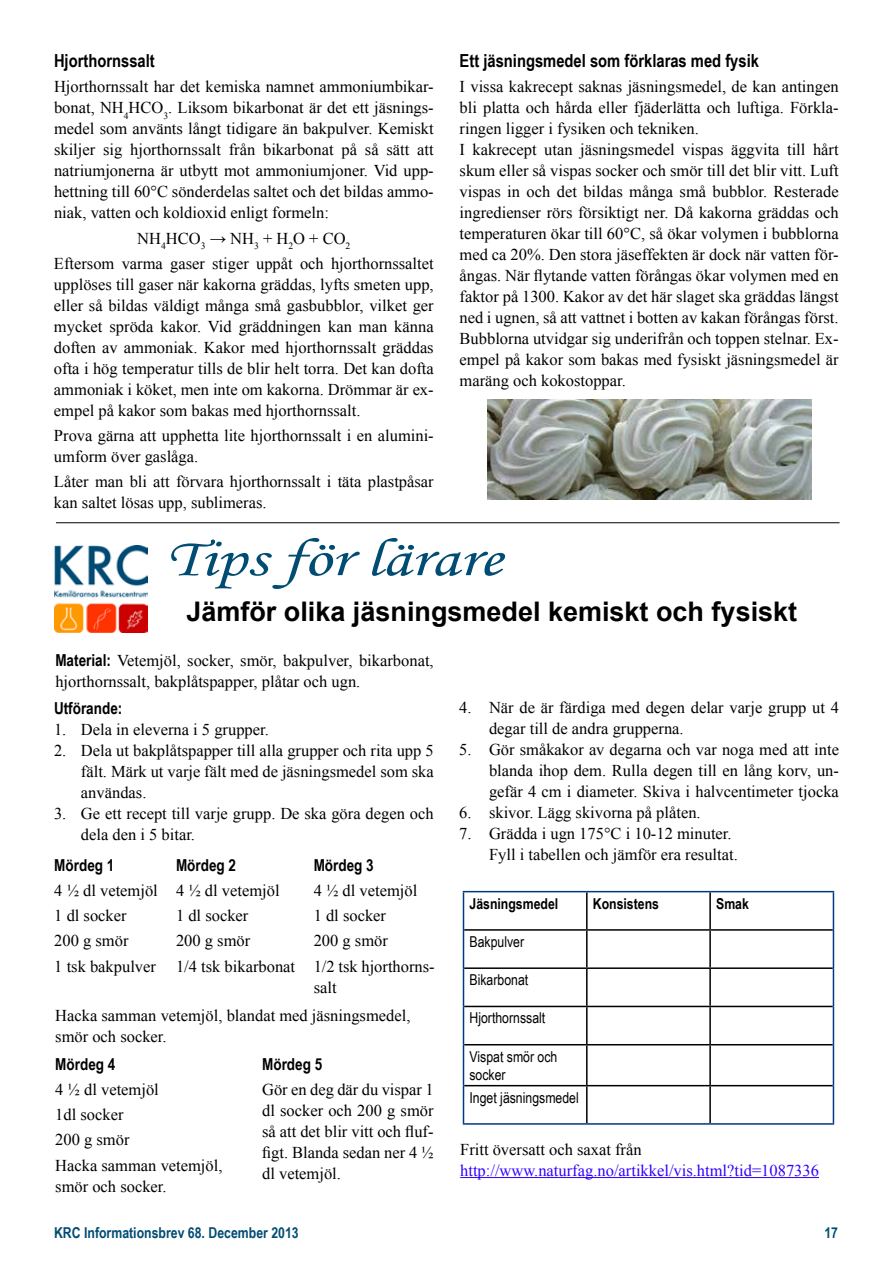
<style>
.page{position:relative;width:893px;height:1263px;background:#fff}
.page>*{position:absolute;margin:0;border:0;box-sizing:border-box;transform-origin:0 0}
.t1{font:54px "Monotype Corsiva";color:#004c73;scale:1.25 1}
.t2{font:700 27px "Arial";color:#000}
.t3{font:700 18px "Arial Narrow";color:#000}
.t4{font:16.5px/21px "Times New Roman";color:#000}
.t5{font:16.5px "Times New Roman";color:#3200ff}
.t6{font:700 16.5px "Arial Narrow";color:#000}
.t7{font:15px/18px "Arial Narrow";color:#000}
.t8{font:700 15px "Arial Narrow";color:#004c73}
.t9{font:700 15px "Arial Narrow";color:#000}
.s1{font-family:"Arial Narrow";font-weight:700}
</style>
<div class="page">
<hr style="left:56px;top:522px;width:783px;height:1px;background:#000">
<img style="left:54px;top:545px;width:93px;height:88px">
<hr style="left:460px;top:1177px;width:359px;height:1px;background:#3200ff">
<img style="left:487px;top:400px;width:324px;height:100px">
<hr style="left:463px;top:891px;width:124px;height:1px;background:#003882">
<hr style="left:463px;top:892px;width:1px;height:38px;background:#003882">
<hr style="left:587px;top:891px;width:123px;height:1px;background:#003882">
<hr style="left:710px;top:891px;width:124px;height:1px;background:#003882">
<hr style="left:833px;top:892px;width:1px;height:38px;background:#003882">
<hr style="left:463px;top:930px;width:1px;height:38px;background:#003882">
<hr style="left:833px;top:930px;width:1px;height:38px;background:#003882">
<hr style="left:463px;top:968px;width:1px;height:38px;background:#003882">
<hr style="left:833px;top:968px;width:1px;height:38px;background:#003882">
<hr style="left:463px;top:1006px;width:1px;height:39px;background:#003882">
<hr style="left:833px;top:1006px;width:1px;height:39px;background:#003882">
<hr style="left:463px;top:1045px;width:1px;height:41px;background:#003882">
<hr style="left:833px;top:1045px;width:1px;height:41px;background:#003882">
<hr style="left:463px;top:1086px;width:1px;height:37px;background:#003882">
<hr style="left:833px;top:1086px;width:1px;height:37px;background:#003882">
<hr style="left:463px;top:1123px;width:124px;height:2px;background:#003882">
<hr style="left:587px;top:1123px;width:123px;height:2px;background:#003882">
<hr style="left:710px;top:1123px;width:124px;height:2px;background:#003882">
<hr style="left:586px;top:892px;width:2px;height:37px;background:#000">
<hr style="left:709px;top:892px;width:2px;height:37px;background:#000">
<hr style="left:464px;top:929px;width:123px;height:2px;background:#000">
<hr style="left:587px;top:929px;width:123px;height:2px;background:#000">
<hr style="left:586px;top:931px;width:2px;height:36px;background:#000">
<hr style="left:710px;top:929px;width:123px;height:2px;background:#000">
<hr style="left:709px;top:931px;width:2px;height:36px;background:#000">
<hr style="left:464px;top:967px;width:123px;height:2px;background:#000">
<hr style="left:587px;top:967px;width:123px;height:2px;background:#000">
<hr style="left:586px;top:969px;width:2px;height:37px;background:#000">
<hr style="left:710px;top:967px;width:123px;height:2px;background:#000">
<hr style="left:709px;top:969px;width:2px;height:37px;background:#000">
<hr style="left:464px;top:1006px;width:123px;height:1px;background:#000">
<hr style="left:587px;top:1006px;width:123px;height:1px;background:#000">
<hr style="left:586px;top:1007px;width:2px;height:37px;background:#000">
<hr style="left:710px;top:1006px;width:123px;height:1px;background:#000">
<hr style="left:709px;top:1007px;width:2px;height:37px;background:#000">
<hr style="left:464px;top:1044px;width:123px;height:1px;background:#000">
<hr style="left:587px;top:1044px;width:123px;height:1px;background:#000">
<hr style="left:586px;top:1045px;width:2px;height:40px;background:#000">
<hr style="left:710px;top:1044px;width:123px;height:1px;background:#000">
<hr style="left:709px;top:1045px;width:2px;height:40px;background:#000">
<hr style="left:464px;top:1085px;width:123px;height:1px;background:#000">
<hr style="left:587px;top:1085px;width:123px;height:1px;background:#000">
<hr style="left:586px;top:1086px;width:2px;height:37px;background:#000">
<hr style="left:710px;top:1085px;width:123px;height:1px;background:#000">
<hr style="left:709px;top:1086px;width:2px;height:37px;background:#000">
<p class="t3" style="left:54px;top:47px;width:102px">Hjorthornssalt</p>
<p class="t4" style="left:54px;top:76px;width:381px;text-align:justify">Hjorthornssalt har det kemiska namnet ammoniumbikar&shy;bonat, NH<sub>4</sub>HCO<sub>3</sub>. Liksom bikarbonat är det ett jäsnings&shy;medel som använts långt tidigare än bakpulver. Kemiskt skiljer sig hjorthornssalt från bikarbonat på så sätt att natriumjonerna är utbytt mot ammoniumjoner. Vid upp&shy;hettning till 60°C sönderdelas saltet och det bildas ammo&shy;niak, vatten och koldioxid enligt formeln:</p>
<p class="t4" style="left:54px;top:225px;width:381px;line-height:25.2px;text-align:center">NH<sub>4</sub>HCO<sub>3</sub> → NH<sub>3</sub> + H<sub>2</sub>O + CO<sub>2<br></sub>Eftersom varma gaser stiger uppåt och hjorthornssaltet</p>
<p class="t4" style="left:54px;top:274px;width:381px;text-align:justify">upplöses till gaser när kakorna gräddas, lyfts smeten upp, eller så bildas väldigt många små gasbubblor, vilket ger mycket spröda kakor. Vid gräddningen kan man känna doften av ammoniak. Kakor med hjorthornssalt gräddas ofta i hög temperatur tills de blir helt torra. Det kan dofta ammoniak i köket, men inte om kakorna. Drömmar är ex&shy;empel på kakor som bakas med hjorthornssalt.</p>
<p class="t4" style="left:54px;top:425px;width:381px">Prova gärna att upphetta lite hjorthornssalt i en alumini&shy;umform över gaslåga.</p>
<p class="t4" style="left:54px;top:471px;width:381px">Låter man bli att förvara hjorthornssalt i täta plastpåsar kan saltet lösas upp, sublimeras.</p>
<p class="t3" style="left:460px;top:47px;width:301px">Ett jäsningsmedel som förklaras med fysik</p>
<p class="t4" style="left:460px;top:76px;width:381px">I vissa kakrecept saknas jäsningsmedel, de kan antingen bli platta och hårda eller fjäderlätta och luftiga. Förkla&shy;ringen ligger i fysiken och tekniken.<br>I kakrecept utan jäsningsmedel vispas äggvita till hårt skum eller så vispas socker och smör till det blir vitt. Luft vispas in och det bildas många små bubblor. Resterade ingredienser rörs försiktigt ner. Då kakorna gräddas och temperaturen ökar till 60°C, så ökar volymen i bubblorna med ca 20%. Den stora jäseffekten är dock när vatten för&shy;ångas. När flytande vatten förångas ökar volymen med en faktor på 1300. Kakor av det här slaget ska gräddas längst ned i ugnen, så att vattnet i botten av kakan förångas först.<br>Bubblorna utvidgar sig underifrån och toppen stelnar. Ex&shy;empel på kakor som bakas med fysiskt jäsningsmedel är maräng och kokostoppar.</p>
<h1 class="t1" style="left:166px;top:526px;width:270px">Tips för lärare</h1>
<h2 class="t2" style="left:186px;top:593px;width:612px">Jämför olika jäsningsmedel kemiskt och fysiskt</h2>
<p class="t4" style="left:55px;top:650px;width:380px"><span class="s1">Material:</span> Vetemjöl, socker, smör, bakpulver, bikarbonat, hjorthornssalt, bakplåtspapper, plåtar och ugn.</p>
<p class="t6" style="left:54px;top:695px;width:70px">Utförande:</p>
<p class="t4" style="left:54px;top:718px;width:216px">1. Dela in eleverna i 5 grupper.</p>
<p class="t4" style="left:81px;top:739px;width:354px;text-align:justify;text-indent:-27px">2. Dela ut bakplåtspapper till alla grupper och rita upp 5 fält. Märk ut varje fält med de jäsningsmedel som ska användas.</p>
<p class="t4" style="left:81px;top:802px;width:354px;text-indent:-27px">3. Ge ett recept till varje grupp. De ska göra degen och dela den i 5 bitar.</p>
<p class="t6" style="left:54px;top:852px;width:62px">Mördeg 1</p>
<p class="t4" style="left:54px;top:877px;width:105px;line-height:25.2px">4 ½ dl vetemjöl<br>1 dl socker<br>200 g smör<br>1 tsk bakpulver</p>
<p class="t6" style="left:314px;top:852px;width:62px">Mördeg 3</p>
<p class="t4" style="left:314px;top:877px;width:123px;line-height:25.2px">4 ½ dl vetemjöl<br>1 dl socker<br>200 g smör<br>1/2 tsk hjorthorns-</p>
<p class="t4" style="left:55px;top:973px;width:357px;line-height:28.2px;text-indent:258px">salt<br>Hacka samman vetemjöl, blandat med jäsningsmedel,</p>
<p class="t4" style="left:55px;top:1025px;width:113px">smör och socker.</p>
<p class="t6" style="left:55px;top:1051px;width:62px">Mördeg 4</p>
<p class="t4" style="left:55px;top:1076px;width:169px;line-height:25.2px">4 ½ dl vetemjöl<br>1dl socker<br>200 g smör<br>Hacka samman vetemjöl,</p>
<p class="t4" style="left:55px;top:1175px;width:113px">smör och socker.</p>
<p class="t6" style="left:176px;top:852px;width:62px">Mördeg 2</p>
<p class="t4" style="left:176px;top:877px;width:121px;line-height:25.2px">4 ½ dl vetemjöl<br>1 dl socker<br>200 g smör<br>1/4 tsk bikarbonat</p>
<p class="t6" style="left:262px;top:1051px;width:62px">Mördeg 5</p>
<p class="t4" style="left:262px;top:1078px;width:173px;text-align:justify">Gör en deg där du vispar 1 dl socker och 200 g smör så att det blir vitt och fluf&shy;figt. Blanda sedan ner 4 ½ dl vetemjöl.</p>
<p class="t4" style="left:459px;top:697px;width:14px">4.</p>
<p class="t4" style="left:459px;top:739px;width:14px">5.</p>
<p class="t4" style="left:459px;top:802px;width:14px">6.<br>7.</p>
<p class="t4" style="left:489px;top:697px;width:351px">När de är färdiga med degen delar varje grupp ut 4 degar till de andra grupperna.<br>Gör småkakor av degarna och var noga med att inte blanda ihop dem. Rulla degen till en lång korv, un&shy;gefär 4 cm i diameter. Skiva i halvcentimeter tjocka skivor. Lägg skivorna på plåten.<br>Grädda i ugn 175°C i 10-12 minuter.<br>Fyll i tabellen och jämför era resultat.</p>
<p class="t9" style="left:469px;top:892px;width:90px">Jäsningsmedel</p>
<p class="t9" style="left:593px;top:892px;width:68px">Konsistens</p>
<p class="t9" style="left:716px;top:892px;width:34px">Smak</p>
<p class="t7" style="left:469px;top:932px;width:56px">Bakpulver</p>
<p class="t7" style="left:469px;top:970px;width:60px">Bikarbonat</p>
<p class="t7" style="left:469px;top:1008px;width:77px">Hjorthornssalt</p>
<p class="t7" style="left:469px;top:1047px;width:89px">Vispat smör och socker</p>
<p class="t7" style="left:469px;top:1088px;width:111px">Inget jäsningsmedel</p>
<p class="t4" style="left:460px;top:1138px;width:183px">Fritt översatt och saxat från</p>
<p class="t5" style="left:460px;top:1159px;width:360px">http://www.naturfag.no/artikkel/vis.html?tid=1087336</p>
<p class="t8" style="left:54px;top:1221px;width:246px">KRC Informationsbrev 68. December 2013</p>
<p class="t8" style="left:824px;top:1221px;width:15px">17</p>
</div>
